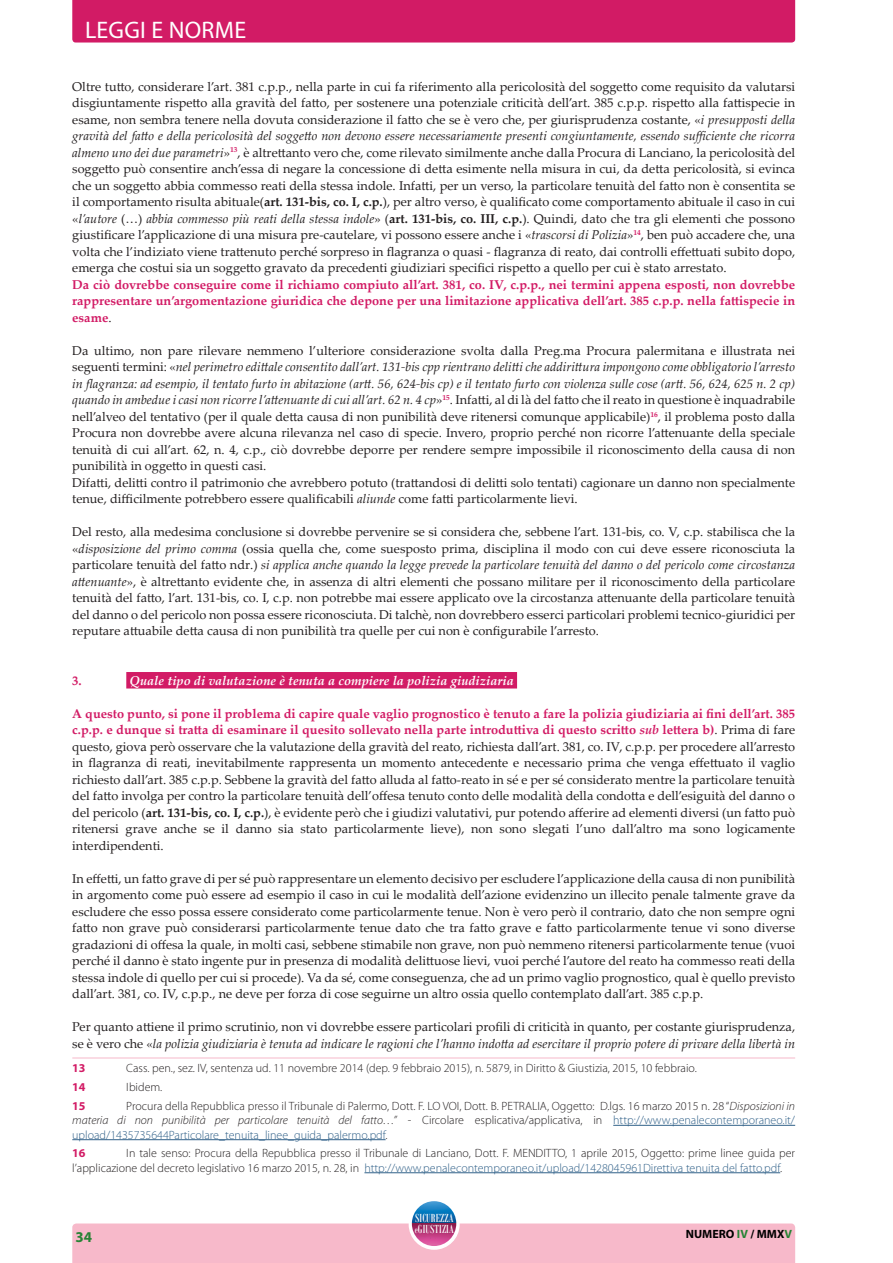
<style>
.page{position:relative;width:893px;height:1263px;background:#fff}
.page>*{position:absolute;margin:0;border:0;box-sizing:border-box;transform-origin:0 0}
.t1{font:24px "Myriad Pro";letter-spacing:.01em;color:#fff}
.t2{font:700 15px "Myriad Pro";color:#278335}
.t3{font:12.75px/16.5px "Palatino Linotype";color:#231f20;text-align:justify}
.t4{font:700 12.75px/16.5px "Palatino Linotype";color:#d21b65;text-align:justify}
.t5{font:italic 700 12.75px "Palatino Linotype";color:#fff}
.t6{font:12.6px "Bodoni MT Condensed";letter-spacing:.01em;color:#fff}
.t7{font:12.6px "Bodoni MT Condensed";letter-spacing:.01em;color:#fff}
.t8{font:300 12px/14.4px "Myriad Pro";color:#231f20;text-align:justify}
.t9{font:700 12px "Myriad Pro";color:#000}
.t10{font:700 12px "Myriad Pro";color:#d21b65}
.s1{font-style:italic}
.s2{font-weight:700}
.s3{font-weight:400;color:#231f20}
.s4{font-weight:700;color:#d21b65}
.s5{font-weight:700;font-style:italic;color:#d21b65}
.s6{color:#316189}
.s7{font-size:10.05px}
.s8{color:#278335}
</style>
<div class="page">
<div style="left:409px;top:1199px;width:51px;height:51px;border:2px solid #fff;border-radius:50%"></div>
<img style="left:412px;top:1201px;width:44px;height:22px">
<div style="left:72px;top:1223px;width:723px;height:40px;background:#f7b9ca"></div>
<div style="left:126px;top:672px;width:391px;height:16px;background:#d21b65"></div>
<hr style="left:72px;top:1057px;width:723px;height:1px;background:#f7b9ca">
<hr style="left:613px;top:1125px;width:182px;height:1px;background:#316189">
<hr style="left:72px;top:1139px;width:314px;height:1px;background:#316189">
<hr style="left:364px;top:1172px;width:416px;height:1px;background:#316189">
<div style="left:72px;top:0;width:723px;height:43px;background:#d21b65"></div>
<h1 class="t1" style="left:85px;top:15px;width:163px">LEGGI E NORME</h1>
<p class="t3" style="left:72px;top:78px;width:724px">Oltre tutto, considerare l’art. 381 c.p.p., nella parte in cui fa riferimento alla pericolosità del soggetto come requisito da valutarsi disgiuntamente rispetto alla gravità del fatto, per sostenere una potenziale criticità dell’art. 385 c.p.p. rispetto alla fattispecie in esame, non sembra tenere nella dovuta considerazione il fatto che se è vero che, per giurisprudenza costante, «<span class="s1">i presupposti della gravità del fatto e della pericolosità del soggetto non devono essere necessariamente presenti congiuntamente, essendo sufficiente che ricorra almeno uno dei due parametri</span>»<sup>13</sup>, è altrettanto vero che, come rilevato similmente anche dalla Procura di Lanciano, la pericolosità del soggetto può consentire anch’essa di negare la concessione di detta esimente nella misura in cui, da detta pericolosità, si evinca che un soggetto abbia commesso reati della stessa indole. Infatti, per un verso, la particolare tenuità del fatto non è consentita se il comportamento risulta abituale(<span class="s2">art. 131-bis, co. I, c.p.</span>), per altro verso, è qualificato come comportamento abituale il caso in cui «<span class="s1">l’autore</span> (…) <span class="s1">abbia commesso più reati della stessa indole</span>» (<span class="s2">art. 131-bis, co. III, c.p.</span>). Quindi, dato che tra gli elementi che possono giustificare l’applicazione di una misura pre-cautelare, vi possono essere anche i «<span class="s1">trascorsi di Polizia</span>»<sup>14</sup>, ben può accadere che, una volta che l’indiziato viene trattenuto perché sorpreso in flagranza o quasi - flagranza di reato, dai controlli effettuati subito dopo, emerga che costui sia un soggetto gravato da precedenti giudiziari specifici rispetto a quello per cui è stato arrestato.</p>
<p class="t4" style="left:72px;top:276px;width:724px">Da ciò dovrebbe conseguire come il richiamo compiuto all’art. 381, co. IV, c.p.p., nei termini appena esposti, non dovrebbe rappresentare un’argomentazione giuridica che depone per una limitazione applicativa dell’art. 385 c.p.p. nella fattispecie in esame<span class="s3">.</span></p>
<p class="t3" style="left:72px;top:342px;width:724px;text-align:left">Da ultimo, non pare rilevare nemmeno l’ulteriore considerazione svolta dalla Preg.ma Procura palermitana e illustrata nei seguenti termini: «<span class="s1">nel perimetro edittale consentito dall’art. 131-bis cpp rientrano delitti che addirittura impongono come obbligatorio l’arresto in flagranza: ad esempio, il tentato furto in abitazione (artt. 56, 624-bis cp) e il tentato furto con violenza sulle cose (artt. 56, 624, 625 n. 2 cp) quando in ambedue i casi non ricorre l’attenuante di cui all’art. 62 n. 4 cp</span>»<sup>15</sup>. Infatti, al di là del fatto che il reato in questione è inquadrabile nell’alveo del tentativo (per il quale detta causa di non punibilità deve ritenersi comunque applicabile)<sup>16</sup>, il problema posto dalla Procura non dovrebbe avere alcuna rilevanza nel caso di specie. Invero, proprio perché non ricorre l’attenuante della speciale tenuità di cui all’art. 62, n. 4, c.p., ciò dovrebbe deporre per rendere sempre impossibile il riconoscimento della causa di non punibilità in oggetto in questi casi.<br>Difatti, delitti contro il patrimonio che avrebbero potuto (trattandosi di delitti solo tentati) cagionare un danno non specialmente tenue, difficilmente potrebbero essere qualificabili <span class="s1">aliunde</span> come fatti particolarmente lievi.</p>
<p class="t3" style="left:72px;top:523px;width:724px">Del resto, alla medesima conclusione si dovrebbe pervenire se si considera che, sebbene l’art. 131-bis, co. V, c.p. stabilisca che la «<span class="s1">disposizione del primo comma</span> (ossia quella che, come suesposto prima, disciplina il modo con cui deve essere riconosciuta la particolare tenuità del fatto ndr.) <span class="s1">si applica anche quando la legge prevede la particolare tenuità del danno o del pericolo come circostanza attenuante</span>», è altrettanto evidente che, in assenza di altri elementi che possano militare per il riconoscimento della particolare tenuità del fatto, l’art. 131-bis, co. I, c.p. non potrebbe mai essere applicato ove la circostanza attenuante della particolare tenuità del danno o del pericolo non possa essere riconosciuta. Di talchè, non dovrebbero esserci particolari problemi tecnico-giuridici per reputare attuabile detta causa di non punibilità tra quelle per cui non è configurabile l’arresto.</p>
<p class="t4" style="left:72px;top:672px;width:11px">3.</p>
<p class="t5" style="left:129px;top:671px;width:386px">Quale tipo di valutazione è tenuta a compiere la polizia giudiziaria</p>
<p class="t3" style="left:72px;top:705px;width:724px"><span class="s4">A questo punto, si pone il problema di capire quale vaglio prognostico è tenuto a fare la polizia giudiziaria ai fini dell’art. 385 c.p.p. e dunque si tratta di esaminare il quesito sollevato nella parte introduttiva di questo scritto</span> <span class="s5">sub</span> <span class="s4">lettera b)</span>. Prima di fare questo, giova però osservare che la valutazione della gravità del reato, richiesta dall’art. 381, co. IV, c.p.p. per procedere all’arresto in flagranza di reati, inevitabilmente rappresenta un momento antecedente e necessario prima che venga effettuato il vaglio richiesto dall’art. 385 c.p.p. Sebbene la gravità del fatto alluda al fatto-reato in sé e per sé considerato mentre la particolare tenuità del fatto involga per contro la particolare tenuità dell’offesa tenuto conto delle modalità della condotta e dell’esiguità del danno o del pericolo (<span class="s2">art. 131-bis, co. I, c.p.</span>), è evidente però che i giudizi valutativi, pur potendo afferire ad elementi diversi (un fatto può ritenersi grave anche se il danno sia stato particolarmente lieve), non sono slegati l’uno dall’altro ma sono logicamente interdipendenti.</p>
<p class="t3" style="left:72px;top:870px;width:724px">In effetti, un fatto grave di per sé può rappresentare un elemento decisivo per escludere l’applicazione della causa di non punibilità in argomento come può essere ad esempio il caso in cui le modalità dell’azione evidenzino un illecito penale talmente grave da escludere che esso possa essere considerato come particolarmente tenue. Non è vero però il contrario, dato che non sempre ogni fatto non grave può considerarsi particolarmente tenue dato che tra fatto grave e fatto particolarmente tenue vi sono diverse gradazioni di offesa la quale, in molti casi, sebbene stimabile non grave, non può nemmeno ritenersi particolarmente tenue (vuoi perché il danno è stato ingente pur in presenza di modalità delittuose lievi, vuoi perché l’autore del reato ha commesso reati della stessa indole di quello per cui si procede). Va da sé, come conseguenza, che ad un primo vaglio prognostico, qual è quello previsto dall’art. 381, co. IV, c.p.p., ne deve per forza di cose seguirne un altro ossia quello contemplato dall’art. 385 c.p.p.</p>
<p class="t3" style="left:72px;top:1018px;width:724px">Per quanto attiene il primo scrutinio, non vi dovrebbe essere particolari profili di criticità in quanto, per costante giurisprudenza, se è vero che «<span class="s1">la polizia giudiziaria è tenuta ad indicare le ragioni che l’hanno indotta ad esercitare il proprio potere di privare della libertà in</span></p>
<p class="t10" style="left:72px;top:1060px;width:15px">13</p>
<p class="t8" style="left:126px;top:1061px;width:572px">Cass. pen., sez. IV, sentenza ud. 11 novembre 2014 (dep. 9 febbraio 2015), n. 5879, in Diritto &amp; Giustizia, 2015, 10 febbraio.</p>
<p class="t10" style="left:72px;top:1079px;width:15px">14</p>
<p class="t8" style="left:126px;top:1080px;width:38px">Ibidem.</p>
<p class="t10" style="left:72px;top:1098px;width:15px">15</p>
<p class="t8" style="left:72px;top:1099px;width:724px;text-indent:54px">Procura della Repubblica presso il Tribunale di Palermo, Dott. F. LO VOI, Dott. B. PETRALIA, Oggetto: D.lgs. 16 marzo 2015 n. 28 “<span class="s1">Disposizioni in materia di non punibilità per particolare tenuità del fatto…”</span> - Circolare esplicativa/applicativa, in <span class="s6">http://www.penalecontemporaneo.it/ upload/1435735644Particolare_tenuita_linee_guida_palermo.pdf</span>.</p>
<p class="t10" style="left:72px;top:1145px;width:15px">16</p>
<p class="t8" style="left:72px;top:1146px;width:724px;text-indent:54px">In tale senso: Procura della Repubblica presso il Tribunale di Lanciano, Dott. F. MENDITTO, 1 aprile 2015, Oggetto: prime linee guida per l’applicazione del decreto legislativo 16 marzo 2015, n. 28, in <span class="s6">http://www.penalecontemporaneo.it/upload/1428045961Direttiva tenuita del fatto.pdf</span>.</p>
<p class="t2" style="left:75px;top:1227px;width:18px">34</p>
<p class="t7" style="left:415px;top:1210px;width:40px">SICUREZZA</p>
<p class="t6" style="left:415px;top:1221px;width:41px"><span class="s7">e</span>GIUSTIZIA</p>
<p class="t9" style="left:686px;top:1226px;width:108px">NUMERO <span class="s8">IV</span> / MMX<span class="s8">V</span></p>
</div>
